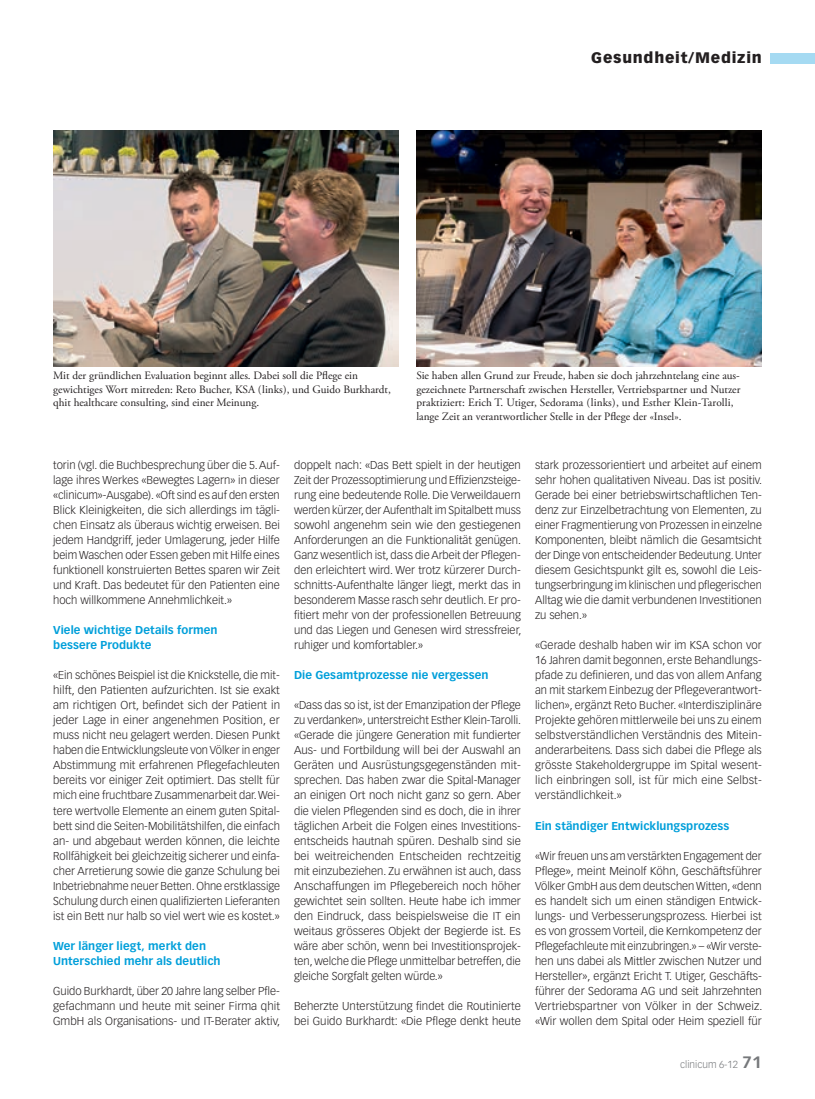
<style>
.page{position:relative;width:815px;height:1099px;background:#fff}
.page>*{position:absolute;margin:0;border:0;box-sizing:border-box;transform-origin:0 0}
.t1{font:900 15px "Vectora LT Std";letter-spacing:.05em;color:#231f20}
.t2{font:300 11.25px/15px "Vectora LT Std";color:#231f20;text-align:justify}
.t3{font:11.25px/13.5px "Adobe Garamond Pro";color:#231f20}
.t4{font:700 11.25px/15px "Vectora LT Std";letter-spacing:.005em;color:#009fda}
.t5{font:300 10px "Vectora LH";color:#76787b}
.s1{font-weight:700;font-size:16.25px}
</style>
<div class="page">
<div style="left:770px;top:53px;width:45px;height:10px;background:#a5daf2"></div>
<img style="left:53px;top:130px;width:346px;height:236px">
<img style="left:416px;top:130px;width:346px;height:236px">
<h1 class="t1" style="left:591px;top:49px;width:172px">Gesundheit/Medizin</h1>
<p class="t3" style="left:53px;top:369px;width:339px">Mit der gründlichen Evaluation beginnt alles. Dabei soll die Pflege ein gewichtiges Wort mitreden: Reto Bucher, KSA (links), und Guido Burkhardt, qhit healthcare consulting, sind einer Meinung.</p>
<p class="t3" style="left:416px;top:369px;width:326px">Sie haben allen Grund zur Freude, haben sie doch jahrzehntelang eine aus&shy;gezeichnete Partnerschaft zwischen Hersteller, Vertriebspartner und Nutzer praktiziert: Erich T. Utiger, Sedorama (links), und Esther Klein-Tarolli, lange Zeit an verantwortlicher Stelle in der Pflege der «Insel».</p>
<p class="t2" style="left:53px;top:458px;width:228px">torin (vgl. die Buchbesprechung über die 5. Auf&shy;lage ihres Werkes «Bewegtes Lagern» in dieser «clinicum»-Ausgabe). «Oft sind es auf den ersten Blick Kleinigkeiten, die sich allerdings im tägli&shy;chen Einsatz als überaus wichtig erweisen. Bei jedem Handgriff, jeder Umlagerung, jeder Hilfe beim Waschen oder Essen geben mit Hilfe eines funktionell konstruierten Bettes sparen wir Zeit und Kraft. Das bedeutet für den Patienten eine hoch willkommene Annehmlichkeit.»</p>
<p class="t4" style="left:53px;top:623px;width:166px">Viele wichtige Details formen bessere Produkte</p>
<p class="t2" style="left:53px;top:668px;width:228px">«Ein schönes Beispiel ist die Knickstelle, die mit&shy;hilft, den Patienten aufzurichten. Ist sie exakt am richtigen Ort, befindet sich der Patient in jeder Lage in einer angenehmen Position, er muss nicht neu gelagert werden. Diesen Punkt haben die Entwicklungsleute von Völker in enger Abstimmung mit erfahrenen Pflegefachleuten bereits vor einiger Zeit optimiert. Das stellt für mich eine fruchtbare Zusammenarbeit dar. Wei&shy;tere wertvolle Elemente an einem guten Spital&shy;bett sind die Seiten-Mobilitätshilfen, die einfach an- und abgebaut werden können, die leichte Rollfähigkeit bei gleichzeitig sicherer und einfa&shy;cher Arretierung sowie die ganze Schulung bei Inbetriebnahme neuer Betten. Ohne erstklassige Schulung durch einen qualifizierten Lieferanten ist ein Bett nur halb so viel wert wie es kostet.»</p>
<p class="t4" style="left:53px;top:938px;width:169px">Wer länger liegt, merkt den<br>Unterschied mehr als deutlich</p>
<p class="t2" style="left:53px;top:983px;width:229px">Guido Burkhardt, über 20 Jahre lang selber Pfle&shy;gefachmann und heute mit seiner Firma qhit GmbH als Organisations- und IT-Berater aktiv,</p>
<p class="t2" style="left:294px;top:458px;width:229px">doppelt nach: «Das Bett spielt in der heutigen Zeit der Prozessoptimierung und Effizienzsteige&shy;rung eine bedeutende Rolle. Die Verweildauern werden kürzer, der Aufenthalt im Spitalbett muss sowohl angenehm sein wie den gestiegenen Anforderungen an die Funktionalität genügen.<br>Ganz wesentlich ist, dass die Arbeit der Pflegen&shy;den erleichtert wird. Wer trotz kürzerer Durch&shy;schnitts-Aufenthalte länger liegt, merkt das in besonderem Masse rasch sehr deutlich. Er pro&shy;fitiert mehr von der professionellen Betreuung und das Liegen und Genesen wird stressfreier, ruhiger und komfortabler.»</p>
<p class="t4" style="left:294px;top:668px;width:196px">Die Gesamtprozesse nie vergessen</p>
<p class="t2" style="left:294px;top:698px;width:229px">«Dass das so ist, ist der Emanzipation der Pflege zu verdanken», unterstreicht Esther Klein-Tarolli. «Gerade die jüngere Generation mit fundierter Aus- und Fortbildung will bei der Auswahl an Geräten und Ausrüstungsgegenständen mit&shy;sprechen. Das haben zwar die Spital-Manager an einigen Ort noch nicht ganz so gern. Aber die vielen Pflegenden sind es doch, die in ihrer täglichen Arbeit die Folgen eines Investitions&shy;entscheids hautnah spüren. Deshalb sind sie bei weitreichenden Entscheiden rechtzeitig mit einzubeziehen. Zu erwähnen ist auch, dass Anschaffungen im Pflegebereich noch höher gewichtet sein sollten. Heute habe ich immer den Eindruck, dass beispielsweise die IT ein weitaus grösseres Objekt der Begierde ist. Es wäre aber schön, wenn bei Investitionsprojek&shy;ten, welche die Pflege unmittelbar betreffen, die gleiche Sorgfalt gelten würde.»</p>
<p class="t2" style="left:294px;top:998px;width:228px">Beherzte Unterstützung findet die Routinierte bei Guido Burkhardt: «Die Pflege denkt heute</p>
<p class="t2" style="left:535px;top:458px;width:229px">stark prozessorientiert und arbeitet auf einem sehr hohen qualitativen Niveau. Das ist positiv.<br>Gerade bei einer betriebswirtschaftlichen Ten&shy;denz zur Einzelbetrachtung von Elementen, zu einer Fragmentierung von Prozessen in einzelne Komponenten, bleibt nämlich die Gesamtsicht der Dinge von entscheidender Bedeutung. Unter diesem Gesichtspunkt gilt es, sowohl die Leis&shy;tungserbringung im klinischen und pflegerischen Alltag wie die damit verbundenen Investitionen zu sehen.»</p>
<p class="t2" style="left:535px;top:638px;width:228px">«Gerade deshalb haben wir im KSA schon vor 16 Jahren damit begonnen, erste Behandlungs&shy;pfade zu definieren, und das von allem Anfang an mit starkem Einbezug der Pflegeverantwort&shy;lichen», ergänzt Reto Bucher. «Interdisziplinäre Projekte gehören mittlerweile bei uns zu einem selbstverständlichen Verständnis des Mitein&shy;anderarbeitens. Dass sich dabei die Pflege als grösste Stakeholdergruppe im Spital wesent&shy;lich einbringen soll, ist für mich eine Selbst&shy;verständlichkeit.»</p>
<p class="t4" style="left:535px;top:818px;width:196px">Ein ständiger Entwicklungsprozess</p>
<p class="t2" style="left:535px;top:848px;width:229px">«Wir freuen uns am verstärkten Engagement der Pflege», meint Meinolf Köhn, Geschäftsführer Völker GmbH aus dem deutschen Witten, «denn es handelt sich um einen ständigen Entwick&shy;lungs- und Verbesserungsprozess. Hierbei ist es von grossem Vorteil, die Kernkompetenz der Pflegefachleute mit einzubringen.» – «Wir verste&shy;hen uns dabei als Mittler zwischen Nutzer und Hersteller», ergänzt Ericht T. Utiger, Geschäfts&shy;führer der Sedorama AG und seit Jahrzehnten Vertriebspartner von Völker in der Schweiz. «Wir wollen dem Spital oder Heim speziell für</p>
<p class="t5" style="left:680px;top:1058px;width:83px">clinicum 6-12 <span class="s1">71</span></p>
</div>
